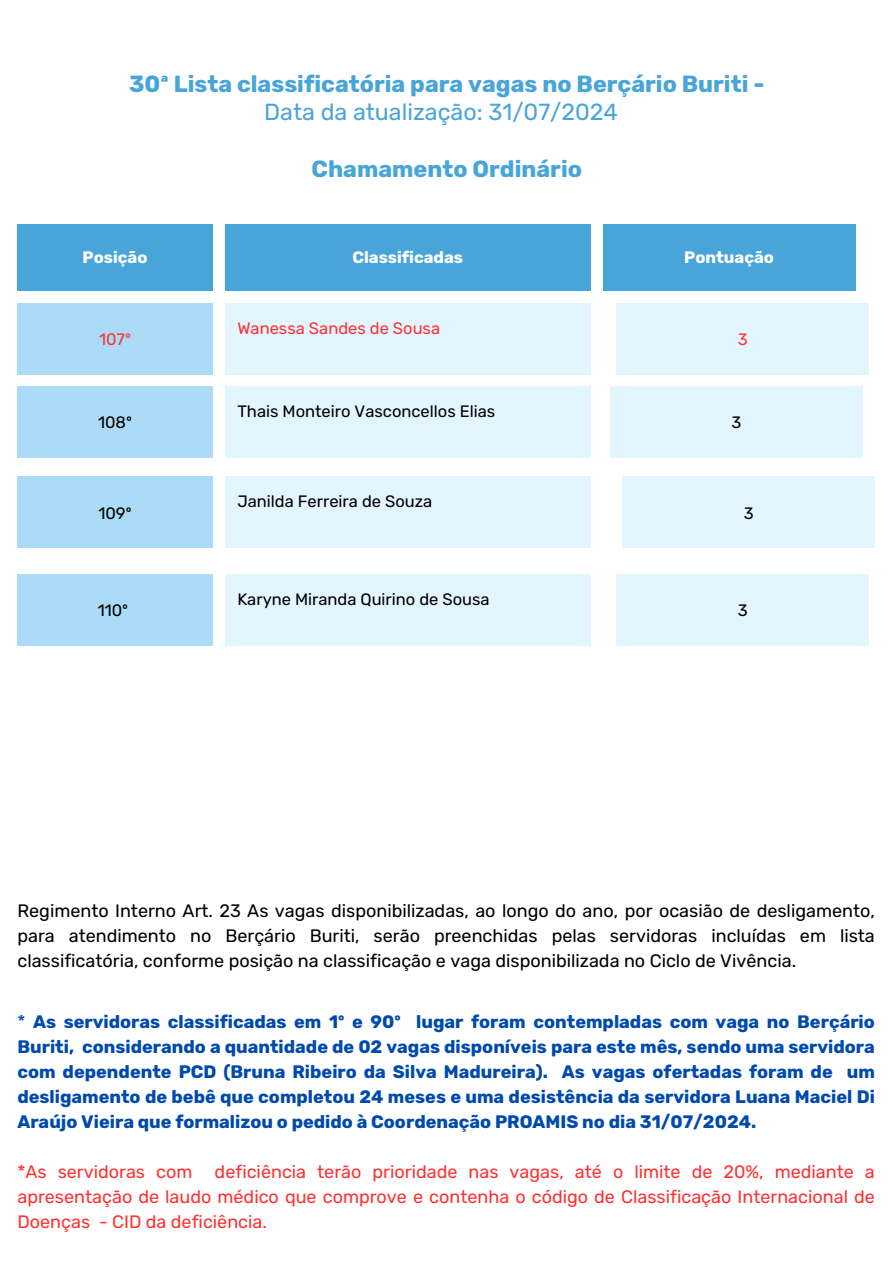
<style>
.page{position:relative;width:894px;height:1264px;background:#fff}
.page>*{position:absolute;margin:0;border:0;box-sizing:border-box;transform-origin:0 0}
.t1{font:700 23.25px/28.2px "Rubik";color:#48a5d9;text-align:center}
.t2{font:700 18px/25px "Rubik";color:#004aad;text-align:justify}
.t3{font:18px/25px "Rubik";color:#000;text-align:justify}
.t4{font:18px/25px "Rubik";color:#ff3131;text-align:justify}
.t5{font:16.5px "Rubik";color:#000}
.t6{font:700 16.5px "Rubik";color:#fff}
.t7{font:16.5px "Rubik";color:#ff3131}
.s1{font-weight:400}
</style>
<div class="page">
<div style="left:17px;top:225px;width:195px;height:66px;background:#48a5d9"></div>
<div style="left:225px;top:225px;width:365px;height:66px;background:#48a5d9"></div>
<div style="left:602px;top:225px;width:253px;height:66px;background:#48a5d9"></div>
<div style="left:17px;top:303px;width:195px;height:71px;background:#abdbf6"></div>
<div style="left:17px;top:387px;width:195px;height:71px;background:#abdbf6"></div>
<div style="left:17px;top:477px;width:195px;height:71px;background:#abdbf6"></div>
<div style="left:225px;top:303px;width:365px;height:71px;background:#e3f5ff"></div>
<div style="left:225px;top:387px;width:365px;height:71px;background:#e3f5ff"></div>
<div style="left:225px;top:477px;width:365px;height:71px;background:#e3f5ff"></div>
<div style="left:616px;top:303px;width:252px;height:71px;background:#e3f5ff"></div>
<div style="left:610px;top:387px;width:252px;height:71px;background:#e3f5ff"></div>
<div style="left:622px;top:477px;width:252px;height:71px;background:#e3f5ff"></div>
<div style="left:17px;top:574px;width:195px;height:71px;background:#abdbf6"></div>
<div style="left:225px;top:574px;width:365px;height:71px;background:#e3f5ff"></div>
<div style="left:616px;top:574px;width:252px;height:71px;background:#e3f5ff"></div>
<h2 class="t1" style="left:129px;top:70px;width:636px">30ª Lista classificatória para vagas no Berçário Buriti -<br><span class="s1">Data da atualização: 31/07/2024</span></h2>
<h1 class="t1" style="left:311px;top:154px;width:272px">Chamamento Ordinário</h1>
<p class="t6" style="left:82px;top:248px;width:66px">Posição</p>
<p class="t6" style="left:352px;top:248px;width:112px">Classificadas</p>
<p class="t6" style="left:684px;top:248px;width:91px">Pontuação</p>
<p class="t7" style="left:99px;top:329px;width:33px">107º</p>
<p class="t7" style="left:237px;top:318px;width:204px">Wanessa Sandes de Sousa</p>
<p class="t7" style="left:737px;top:329px;width:11px">3</p>
<p class="t5" style="left:98px;top:413px;width:35px">108º</p>
<p class="t5" style="left:237px;top:402px;width:259px">Thais Monteiro Vasconcellos Elias</p>
<p class="t5" style="left:731px;top:413px;width:11px">3</p>
<p class="t5" style="left:98px;top:503px;width:35px">109º</p>
<p class="t5" style="left:237px;top:492px;width:196px">Janilda Ferreira de Souza</p>
<p class="t5" style="left:743px;top:503px;width:11px">3</p>
<p class="t5" style="left:98px;top:600px;width:32px">110º</p>
<p class="t5" style="left:237px;top:589px;width:254px">Karyne Miranda Quirino de Sousa</p>
<p class="t5" style="left:737px;top:600px;width:11px">3</p>
<p class="t3" style="left:17px;top:898px;width:858px">Regimento Interno Art. 23 As vagas disponibilizadas, ao longo do ano, por ocasião de desligamento, para atendimento no Berçário Buriti, serão preenchidas pelas servidoras incluídas em lista classificatória, conforme posição na classificação e vaga disponibilizada no Ciclo de Vivência.</p>
<p class="t2" style="left:17px;top:1008px;width:858px"><span class="s1">*</span> As servidoras classificadas em 1º e 90º lugar foram contempladas com vaga no Berçário Buriti, considerando a quantidade de 02 vagas disponíveis para este mês, sendo uma servidora com dependente PCD (Bruna Ribeiro da Silva Madureira). As vagas ofertadas foram de um desligamento de bebê que completou 24 meses e uma desistência da servidora Luana Maciel Di Araújo Vieira que formalizou o pedido à Coordenação PROAMIS no dia 31/07/2024.</p>
<p class="t4" style="left:17px;top:1158px;width:858px">*As servidoras com deficiência terão prioridade nas vagas, até o limite de 20%, mediante a apresentação de laudo médico que comprove e contenha o código de Classificação Internacional de Doenças - CID da deficiência.</p>
</div>
